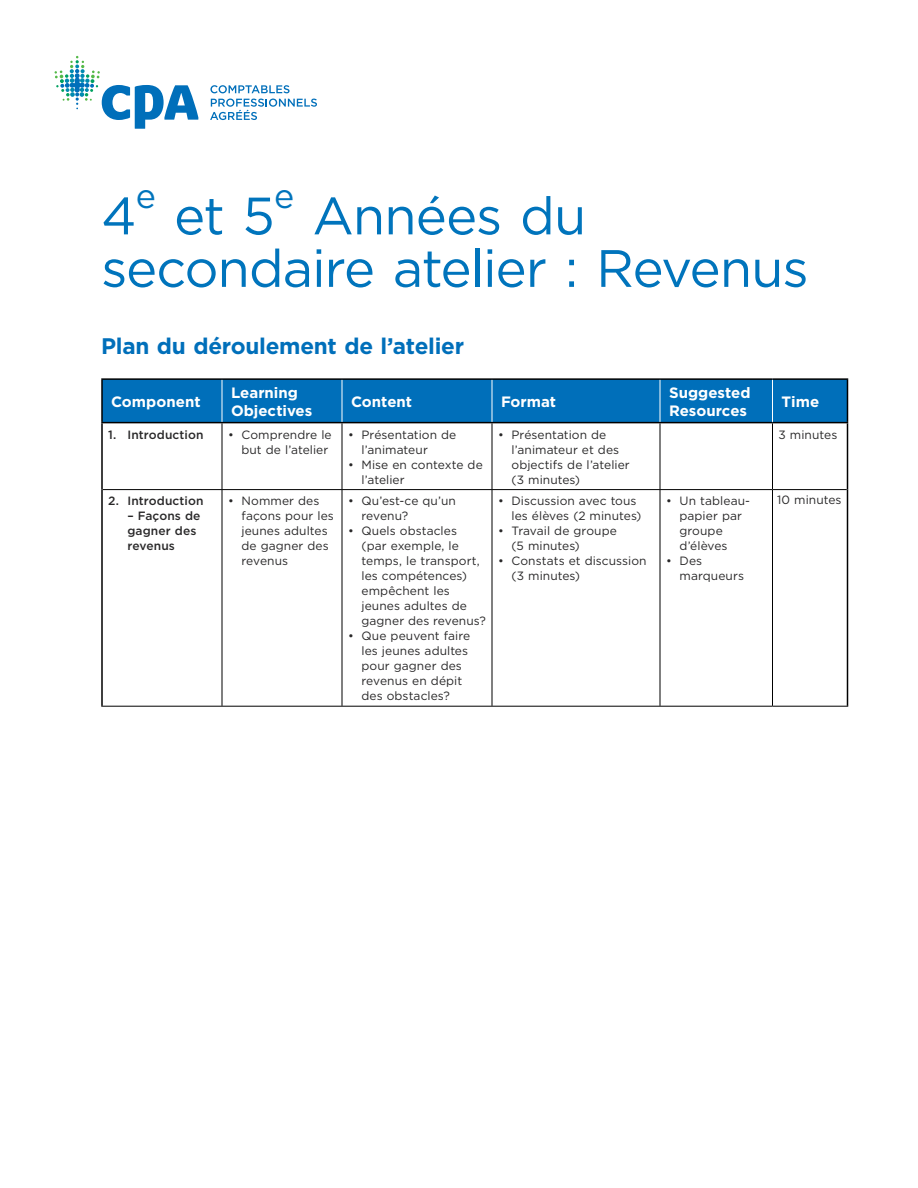
<style>
.page{position:relative;width:918px;height:1188px;background:#fff}
.page>*{position:absolute;margin:0;border:0;box-sizing:border-box;transform-origin:0 0}
.heading_6{font:52.5px/52.5px "Gotham";letter-spacing:-.02em;color:#0074bc;text-align:center}
.heading_6-2{font:34.2px "Gotham";color:#0074bc}
.head1{font:700 22.5px "Gotham";letter-spacing:-.015em;color:#006fba}
.tableText-header{font:700 15px/18px "Gotham";color:#fff}
.tableText-bullet1{font:12px/15px "Gotham";letter-spacing:.005em;color:#292829}
.tableText-bullet1-nu{font:500 12px/15px "Gotham";letter-spacing:.01em;color:#292829}
.tableText-body{font:12px "Gotham";letter-spacing:.005em;color:#292829}
</style>
<div class="page">
<svg style="left:210px;top:85px;width:80px;height:8px"></svg>
<svg style="left:210px;top:99px;width:107px;height:21px"></svg>
<svg style="left:55px;top:56px;width:143px;height:73px"></svg>
<div style="left:103px;top:380px;width:744px;height:42px;background:#006fba"></div>
<hr style="left:101px;top:378px;width:121px;height:2px;background:#000">
<hr style="left:101px;top:380px;width:2px;height:42px;background:#000">
<hr style="left:222px;top:378px;width:120px;height:2px;background:#000">
<hr style="left:342px;top:378px;width:150px;height:2px;background:#000">
<hr style="left:492px;top:378px;width:168px;height:2px;background:#000">
<hr style="left:660px;top:378px;width:112px;height:2px;background:#000">
<hr style="left:772px;top:378px;width:76px;height:2px;background:#000">
<hr style="left:847px;top:380px;width:1px;height:42px;background:#000">
<hr style="left:101px;top:422px;width:121px;height:1px;background:#000">
<hr style="left:101px;top:423px;width:2px;height:67px;background:#000">
<hr style="left:222px;top:422px;width:120px;height:1px;background:#000">
<hr style="left:342px;top:422px;width:150px;height:1px;background:#000">
<hr style="left:492px;top:422px;width:168px;height:1px;background:#000">
<hr style="left:660px;top:422px;width:112px;height:1px;background:#000">
<hr style="left:772px;top:422px;width:76px;height:1px;background:#000">
<hr style="left:847px;top:423px;width:1px;height:67px;background:#000">
<hr style="left:101px;top:490px;width:2px;height:216px;background:#000">
<hr style="left:847px;top:490px;width:1px;height:216px;background:#000">
<hr style="left:222px;top:423px;width:1px;height:66px;background:#000">
<hr style="left:342px;top:423px;width:1px;height:66px;background:#000">
<hr style="left:492px;top:423px;width:1px;height:66px;background:#000">
<hr style="left:660px;top:423px;width:1px;height:66px;background:#000">
<hr style="left:772px;top:423px;width:1px;height:66px;background:#000">
<hr style="left:103px;top:489px;width:119px;height:1px;background:#000">
<hr style="left:222px;top:489px;width:120px;height:1px;background:#000">
<hr style="left:222px;top:490px;width:1px;height:216px;background:#000">
<hr style="left:342px;top:489px;width:150px;height:1px;background:#000">
<hr style="left:342px;top:490px;width:1px;height:216px;background:#000">
<hr style="left:492px;top:489px;width:168px;height:1px;background:#000">
<hr style="left:492px;top:490px;width:1px;height:216px;background:#000">
<hr style="left:660px;top:489px;width:112px;height:1px;background:#000">
<hr style="left:660px;top:490px;width:1px;height:216px;background:#000">
<hr style="left:772px;top:489px;width:75px;height:1px;background:#000">
<hr style="left:772px;top:490px;width:1px;height:216px;background:#000">
<hr style="left:101px;top:706px;width:121px;height:1px;background:#000">
<hr style="left:222px;top:706px;width:120px;height:1px;background:#000">
<hr style="left:342px;top:706px;width:150px;height:1px;background:#000">
<hr style="left:492px;top:706px;width:168px;height:1px;background:#000">
<hr style="left:660px;top:706px;width:112px;height:1px;background:#000">
<hr style="left:772px;top:706px;width:76px;height:1px;background:#000">
<hr style="left:222px;top:380px;width:1px;height:42px;background:#fff">
<hr style="left:342px;top:380px;width:1px;height:42px;background:#fff">
<hr style="left:492px;top:380px;width:1px;height:42px;background:#fff">
<hr style="left:660px;top:380px;width:1px;height:42px;background:#fff">
<hr style="left:772px;top:380px;width:1px;height:42px;background:#fff">
<h1 class="heading_6" style="left:101px;top:189px;width:37px">4</h1>
<h1 class="heading_6-2" style="left:136px;top:175px;width:22px">e</h1>
<h1 class="heading_6" style="left:174px;top:189px;width:102px">et 5</h1>
<h1 class="heading_6-2" style="left:274px;top:175px;width:22px">e</h1>
<h1 class="heading_6" style="left:101px;top:189px;width:709px">Années du<br>secondaire atelier : Revenus</h1>
<h2 class="head1" style="left:101px;top:333px;width:364px">Plan du déroulement de l’atelier</h2>
<h3 class="tableText-header" style="left:111px;top:392px;width:91px">Component</h3>
<h3 class="tableText-header" style="left:231px;top:383px;width:83px">Learning<br>Objectives</h3>
<h3 class="tableText-header" style="left:351px;top:392px;width:63px">Content</h3>
<h3 class="tableText-header" style="left:501px;top:392px;width:57px">Format</h3>
<h3 class="tableText-header" style="left:669px;top:383px;width:83px">Suggested<br>Resources</h3>
<h3 class="tableText-header" style="left:782px;top:392px;width:39px">Time</h3>
<p class="tableText-bullet1-nu" style="left:108px;top:427px;width:97px">1. Introduction</p>
<p class="tableText-bullet1" style="left:228px;top:427px;width:105px;text-align:right">• Comprendre le but de l’atelier</p>
<p class="tableText-bullet1" style="left:362px;top:427px;width:96px;text-indent:-14px">• Présentation de l’animateur</p>
<p class="tableText-bullet1" style="left:362px;top:457px;width:123px;text-indent:-14px">• Mise en contexte de l’atelier</p>
<p class="tableText-bullet1" style="left:512px;top:427px;width:120px;text-indent:-14px">• Présentation de l’animateur et des objectifs de l’atelier (3 minutes)</p>
<p class="tableText-body" style="left:778px;top:427px;width:60px">3 minutes</p>
<p class="tableText-bullet1-nu" style="left:108px;top:493px;width:97px">2. Introduction</p>
<p class="tableText-bullet1-nu" style="left:128px;top:508px;width:74px">– Façons de gagner des revenus</p>
<p class="tableText-bullet1" style="left:242px;top:493px;width:94px;text-indent:-14px">• Nommer des façons pour les jeunes adultes de gagner des revenus</p>
<p class="tableText-bullet1" style="left:362px;top:493px;width:96px;text-indent:-14px">• Qu’est-ce qu’un revenu?</p>
<p class="tableText-bullet1" style="left:362px;top:523px;width:126px;text-indent:-14px">• Quels obstacles<br>(par exemple, le temps, le transport, les compétences) empêchent les jeunes adultes de gagner des revenus?</p>
<p class="tableText-bullet1" style="left:362px;top:628px;width:110px;text-indent:-14px">• Que peuvent faire les jeunes adultes pour gagner des revenus en dépit des obstacles?</p>
<p class="tableText-bullet1" style="left:512px;top:493px;width:131px;text-indent:-14px">• Discussion avec tous les élèves (2 minutes)</p>
<p class="tableText-bullet1" style="left:512px;top:523px;width:107px;text-indent:-14px">• Travail de groupe (5 minutes)</p>
<p class="tableText-bullet1" style="left:512px;top:553px;width:137px;text-indent:-14px">• Constats et discussion (3 minutes)</p>
<p class="tableText-bullet1" style="left:680px;top:493px;width:72px;text-indent:-14px">• Un tableau&shy;papier par groupe d’élèves</p>
<p class="tableText-bullet1" style="left:680px;top:553px;width:66px;text-indent:-14px">• Des marqueurs</p>
<p class="tableText-body" style="left:777px;top:492px;width:66px">10 minutes</p>
</div>
